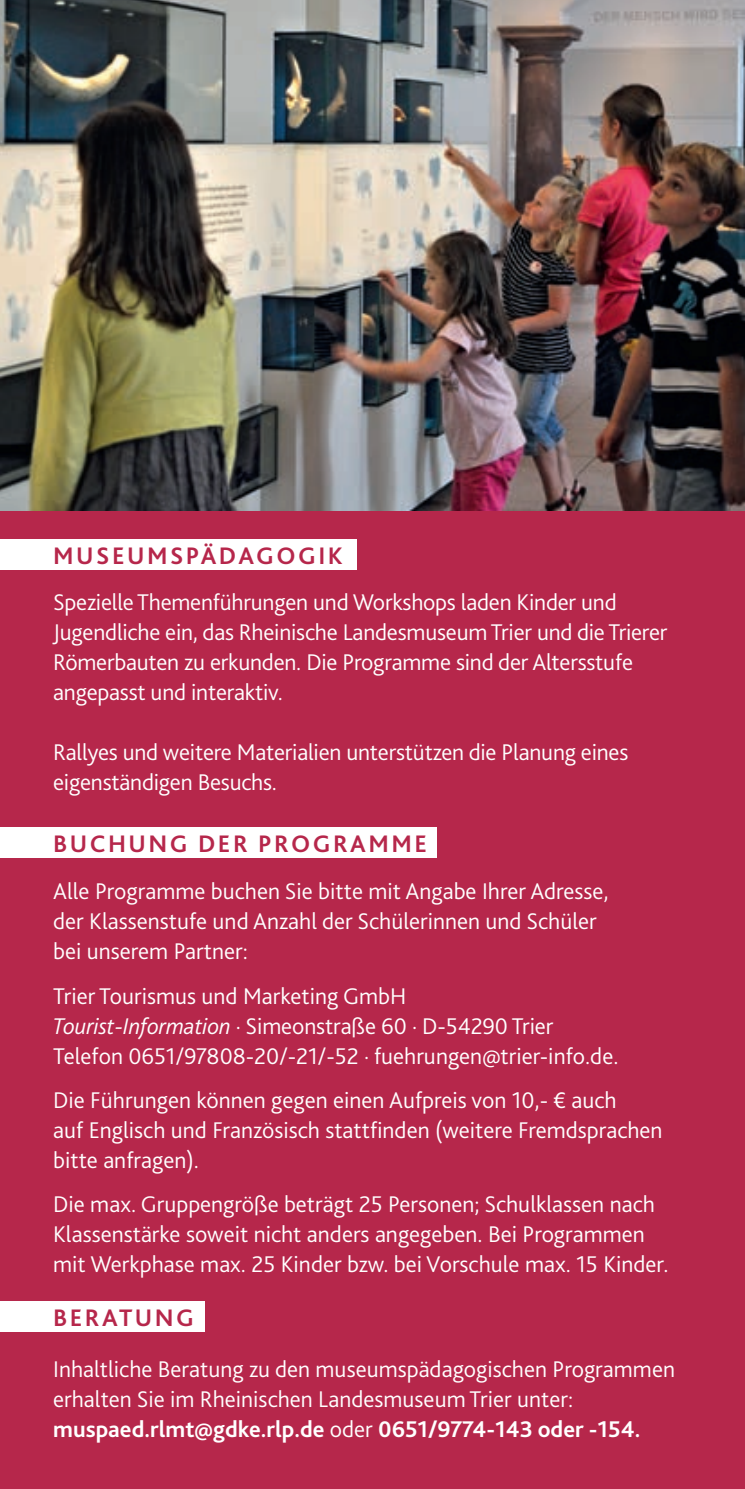
<style>
.page{position:relative;width:745px;height:1489px;background:#fff}
.page>*{position:absolute;margin:0;border:0;box-sizing:border-box;transform-origin:0 0}
.t1{font:700 25px "Bliss 2";letter-spacing:.1em;color:#b6274b}
.t2{font:300 23.75px/30px "Bliss 2";color:#fff}
.t3{font:700 23.75px "Bliss 2";color:#fff}
.s1{font-style:italic}
.s2{font-weight:300}
</style>
<div class="page">
<div style="left:0;top:421px;width:744px;height:1067px;background:#b6274b"></div>
<div style="left:0;top:539px;width:356px;height:31px;background:#fff"></div>
<div style="left:0;top:827px;width:436px;height:31px;background:#fff"></div>
<div style="left:0;top:1300px;width:204px;height:31px;background:#fff"></div>
<img style="left:0;top:0;width:744px;height:510px">
<p class="t1" style="left:53px;top:539px;width:291px">MUSEUMSPÄDAGOGIK</p>
<p class="t2" style="left:53px;top:586px;width:615px">Spezielle Themenführungen und Workshops laden Kinder und Jugendliche ein, das Rheinische Landesmuseum Trier und die Trierer Römerbauten zu erkunden. Die Programme sind der Altersstufe angepasst und interaktiv.</p>
<p class="t2" style="left:53px;top:736px;width:576px">Rallyes und weitere Materialien unterstützen die Planung eines eigenständigen Besuchs.</p>
<p class="t1" style="left:53px;top:828px;width:375px">BUCHUNG DER PROGRAMME</p>
<p class="t2" style="left:53px;top:875px;width:556px">Alle Programme buchen Sie bitte mit Angabe Ihrer Adresse, der Klassenstufe und Anzahl der Schülerinnen und Schüler bei unserem Partner:</p>
<p class="t2" style="left:53px;top:980px;width:354px">Trier Tourismus und Marketing GmbH</p>
<p class="t2" style="left:53px;top:1010px;width:501px"><span class="s1">Tourist-Information</span> · Simeonstraße 60 · D-54290 Trier</p>
<p class="t2" style="left:53px;top:1040px;width:566px">Telefon 0651/97808-20/-21/-52 · fuehrungen@trier-info.de.</p>
<p class="t2" style="left:53px;top:1084px;width:610px">Die Führungen können gegen einen Aufpreis von 10,- € auch<br>auf Englisch und Französisch stattfinden (weitere Fremdsprachen bitte anfragen).</p>
<p class="t2" style="left:53px;top:1188px;width:616px">Die max. Gruppengröße beträgt 25 Personen; Schulklassen nach<br>Klassenstärke soweit nicht anders angegeben. Bei Programmen mit Werkphase max. 25 Kinder bzw. bei Vorschule max. 15 Kinder.</p>
<p class="t1" style="left:53px;top:1301px;width:142px">BERATUNG</p>
<p class="t2" style="left:53px;top:1353px;width:623px">Inhaltliche Beratung zu den museumspädagogischen Programmen erhalten Sie im Rheinischen Landesmuseum Trier unter:</p>
<p class="t3" style="left:53px;top:1414px;width:588px">muspaed.rlmt@gdke.rlp.de <span class="s2">oder</span> 0651/9774-143 oder -154.</p>
</div>
